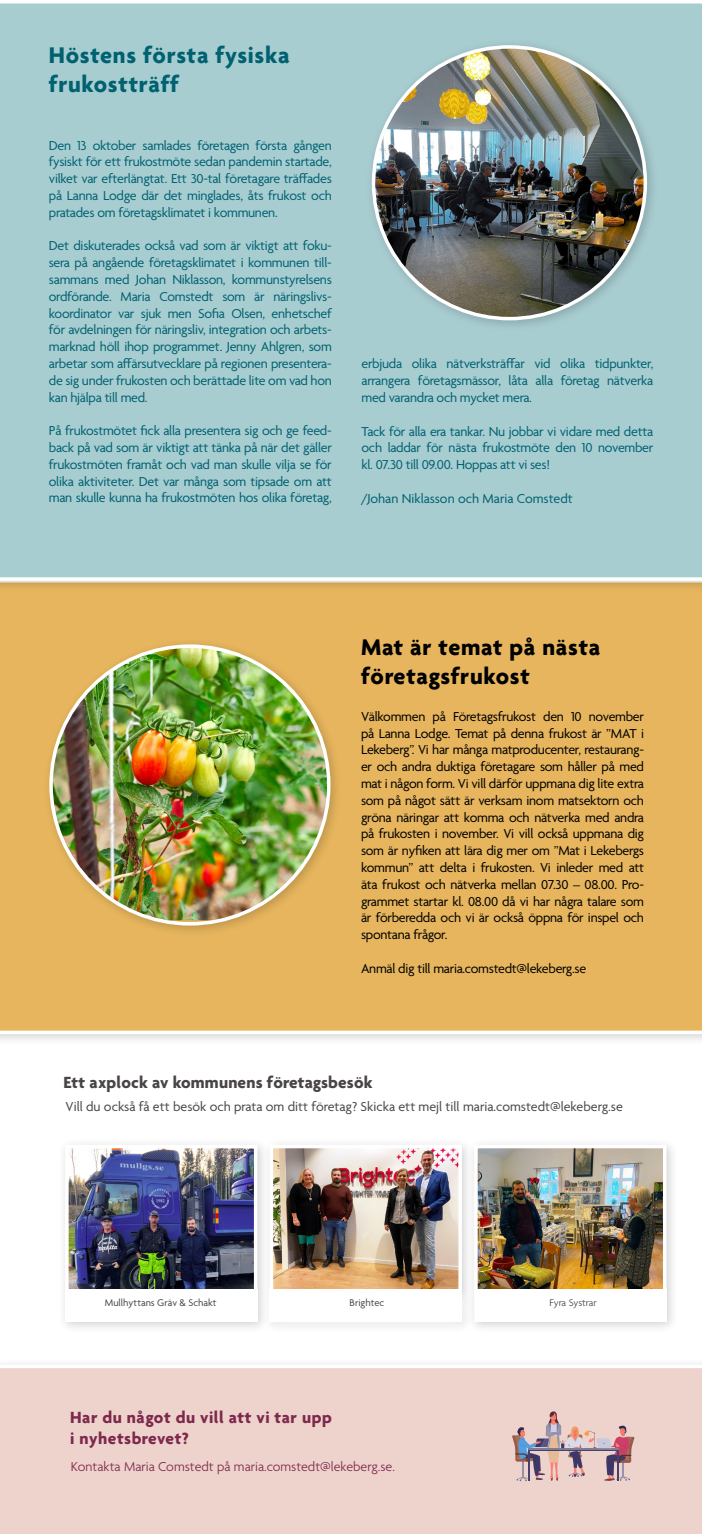
<style>
.page{position:relative;width:702px;height:1534px;background:#fff}
.page>*{position:absolute;margin:0;border:0;box-sizing:border-box;transform-origin:0 0}
.t1{font:700 24.5px/29.4px "Agenda";letter-spacing:.03em;color:#000}
.t2{font:700 24.5px/29.4px "Agenda";letter-spacing:.03em;color:#006170}
.t3{font:700 17.5px/21px "Agenda";letter-spacing:.03em;color:#7d294d}
.t4{font:700 17.5px "Agenda";letter-spacing:.01em;color:#494545}
.t5{font:14px/16.8px "Agenda";letter-spacing:-.02em;color:#006170;text-align:justify}
.t6{font:14px/16.8px "Agenda";letter-spacing:-.02em;color:#000;text-align:justify}
.t7{font:14px "Agenda";color:#494545}
.t8{font:300 14px "Agenda";color:#7d294d}
.t9{font:14px "Agenda";color:#006170}
.t10{font:10.5px "Agenda";color:#494545}
.t11{font:300 10.5px "Agenda";color:#494545}
</style>
<div class="page">
<div style="left:0;top:572px;width:702px;height:474px;background:#000;opacity:.18"></div>
<div style="left:0;top:592px;width:702px;height:442px;background:#e6b55d"></div>
<div style="left:42px;top:637px;width:300px;height:300px;background:#000;opacity:.18"></div>
<img style="left:51px;top:646px;width:278px;height:274px">
<div style="left:0;top:3px;width:702px;height:578px;background:#a8cdd1"></div>
<div style="left:365px;top:38px;width:294px;height:294px;background:#000;opacity:.18"></div>
<img style="left:373px;top:47px;width:272px;height:272px;border-radius:136px">
<div style="left:58px;top:1137px;width:211px;height:197px;background:#000;opacity:.18"></div>
<img style="left:70px;top:1150px;width:182px;height:139px">
<div style="left:65px;top:1145px;width:192px;height:177px;border:4px solid #fff"></div>
<div style="left:65px;top:1289px;width:192px;height:33px;background:#fff"></div>
<div style="left:262px;top:1137px;width:211px;height:197px;background:#000;opacity:.18"></div>
<img style="left:275px;top:1150px;width:182px;height:139px">
<div style="left:270px;top:1145px;width:192px;height:177px;border:4px solid #fff"></div>
<div style="left:270px;top:1289px;width:192px;height:33px;background:#fff"></div>
<div style="left:467px;top:1137px;width:211px;height:197px;background:#000;opacity:.18"></div>
<img style="left:479px;top:1150px;width:182px;height:139px">
<div style="left:474px;top:1145px;width:192px;height:177px;border:4px solid #fff"></div>
<div style="left:475px;top:1289px;width:191px;height:33px;background:#fff"></div>
<div style="left:0;top:1368px;width:702px;height:166px;background:#eed2cc"></div>
<svg style="left:512px;top:1411px;width:122px;height:70px;background:#ccafb1"></svg>
<p class="t2" style="left:49px;top:42px;width:242px">Höstens första fysiska frukostträff</p>
<p class="t5" style="left:49px;top:138px;width:284px">Den 13 oktober samlades företagen första gången fysiskt för ett frukostmöte sedan pandemin startade, vilket var efterlängtat. Ett 30-tal företagare träffades på Lanna Lodge där det minglades, åts frukost och pratades om företagsklimatet i kommunen.</p>
<p class="t5" style="left:49px;top:238px;width:284px">Det diskuterades också vad som är viktigt att foku&shy;sera på angående företagsklimatet i kommunen till&shy;sammans med Johan Niklasson, kommunstyrelsens ordförande. Maria Comstedt som är näringslivs&shy;koordinator var sjuk men Sofia Olsen, enhetschef för avdelningen för näringsliv, integration och arbets&shy;marknad höll ihop programmet. Jenny Ahlgren, som arbetar som affärsutvecklare på regionen presentera&shy;de sig under frukosten och berättade lite om vad hon kan hjälpa till med.</p>
<p class="t5" style="left:49px;top:423px;width:284px">På frukostmötet fick alla presentera sig och ge feed&shy;back på vad som är viktigt att tänka på när det gäller frukostmöten framåt och vad man skulle vilja se för olika aktiviteter. Det var många som tipsade om att man skulle kunna ha frukostmöten hos olika företag,</p>
<p class="t5" style="left:361px;top:356px;width:293px">erbjuda olika nätverksträffar vid olika tidpunkter, arrangera företagsmässor, låta alla företag nätverka med varandra och mycket mera.</p>
<p class="t5" style="left:361px;top:424px;width:293px">Tack för alla era tankar. Nu jobbar vi vidare med detta och laddar för nästa frukostmöte den 10 november kl. 07.30 till 09.00. Hoppas att vi ses!</p>
<p class="t9" style="left:361px;top:491px;width:213px">/Johan Niklasson och Maria Comstedt</p>
<p class="t1" style="left:361px;top:633px;width:241px">Mat är temat på nästa företagsfrukost</p>
<p class="t6" style="left:361px;top:709px;width:284px">Välkommen på Företagsfrukost den 10 november på Lanna Lodge. Temat på denna frukost är ”MAT i Lekeberg”. Vi har många matproducenter, restaurang&shy;er och andra duktiga företagare som håller på med mat i någon form. Vi vill därför uppmana dig lite extra som på något sätt är verksam inom matsektorn och gröna näringar att komma och nätverka med andra på frukosten i november. Vi vill också uppmana dig som är nyfiken att lära dig mer om ”Mat i Lekebergs kommun” att delta i frukosten. Vi inleder med att äta frukost och nätverka mellan 07.30 – 08.00. Pro&shy;grammet startar kl. 08.00 då vi har några talare som är förberedda och vi är också öppna för inspel och spontana frågor.</p>
<p class="t6" style="left:361px;top:961px;width:227px">Anmäl dig till maria.comstedt@lekeberg.se</p>
<p class="t4" style="left:63px;top:1073px;width:311px">Ett axplock av kommunens företagsbesök</p>
<p class="t7" style="left:66px;top:1099px;width:559px">Vill du också få ett besök och prata om ditt företag? Skicka ett mejl till maria.comstedt@lekeberg.se</p>
<p class="t10" style="left:105px;top:1297px;width:113px">Mullhyttans Gräv &amp; Schakt</p>
<p class="t10" style="left:350px;top:1297px;width:36px">Brightec</p>
<p class="t11" style="left:549px;top:1297px;width:49px">Fyra Systrar</p>
<p class="t3" style="left:70px;top:1408px;width:263px">Har du något du vill att vi tar upp i nyhetsbrevet?</p>
<p class="t8" style="left:71px;top:1458px;width:325px">Kontakta Maria Comstedt på maria.comstedt@lekeberg.se.</p>
</div>
